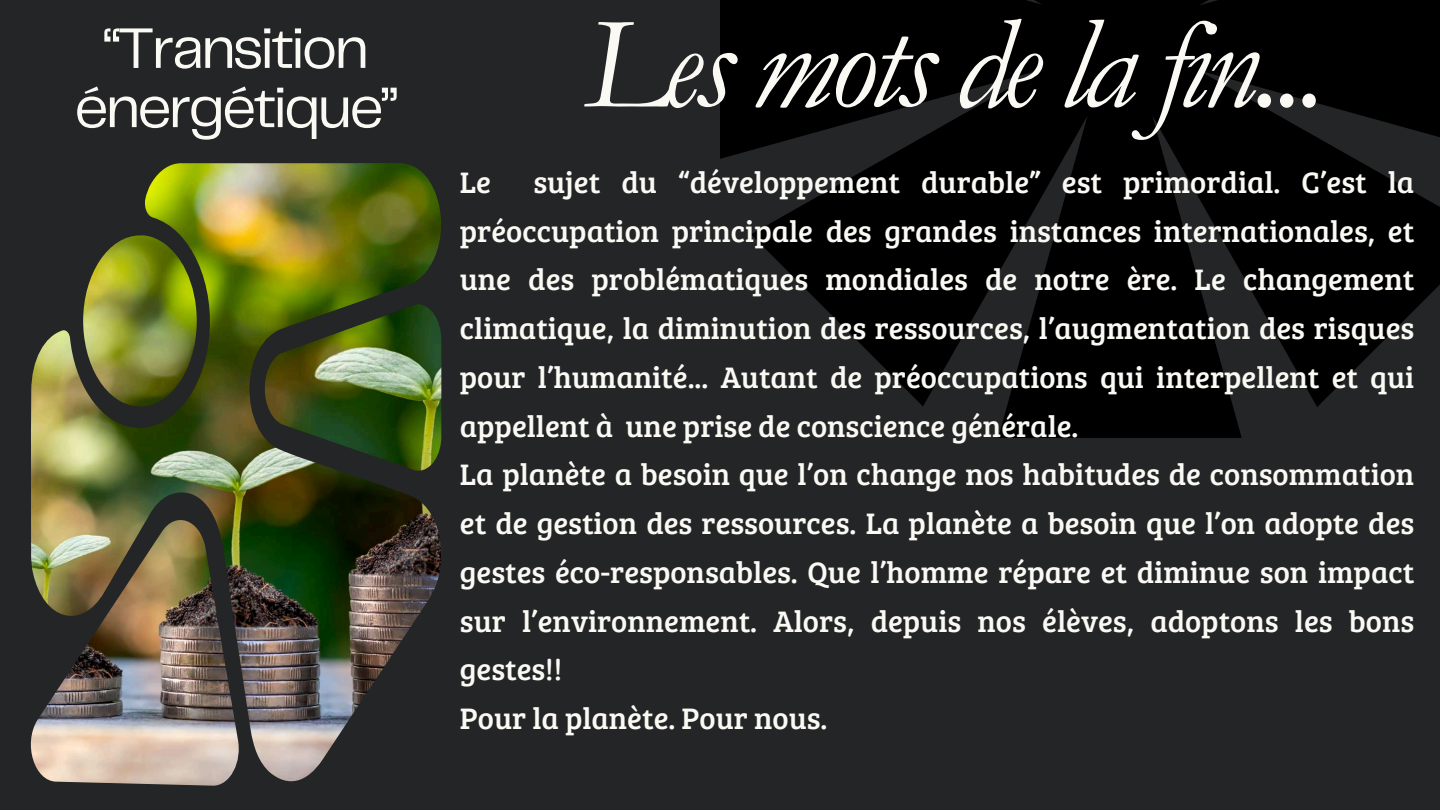
<style>
.page{position:relative;width:1440px;height:810px;background:#242526}
.page>*{position:absolute;margin:0;border:0;box-sizing:border-box;transform-origin:0 0}
.t1{font:italic 132.7px "Garamond";letter-spacing:-.05em;color:#faf9f4}
.t2{font:59.3px/59.2px "Telegraf";letter-spacing:-.05em;color:#faf9f4;text-align:center}
.t3{font:30.6px/48.8px "Bree Serif";color:#faf9f4}
</style>
<div class="page">
<img style="left:31px;top:163px;width:410px;height:623px">
<svg style="left:720px;top:0;width:720px;height:438px;fill:#000"></svg>
<h2 class="t2" style="left:74px;top:22px;width:325px">“Transition énergétique”</h2>
<h1 class="t1" style="left:584px;top:-8px;width:743px">Les mots de la fin...</h1>
<p class="t3" style="left:460px;top:156px;width:956px;text-indent:74px">sujet du “développement durable” est primordial. C’est la préoccupation principale des grandes instances internationales, et une des problématiques mondiales de notre ère. Le changement climatique, la diminution des ressources, l’augmentation des risques pour l’humanité... Autant de préoccupations qui interpellent et qui appellent à une prise de conscience générale.<br>La planète a besoin que l’on change nos habitudes de consommation et de gestion des ressources. La planète a besoin que l’on adopte des gestes éco-responsables. Que l’homme répare et diminue son impact sur l’environnement. Alors, depuis nos élèves, adoptons les bons gestes!!<br>Pour la planète. Pour nous.</p>
<p class="t3" style="left:460px;top:156px;width:33px">Le</p>
</div>
